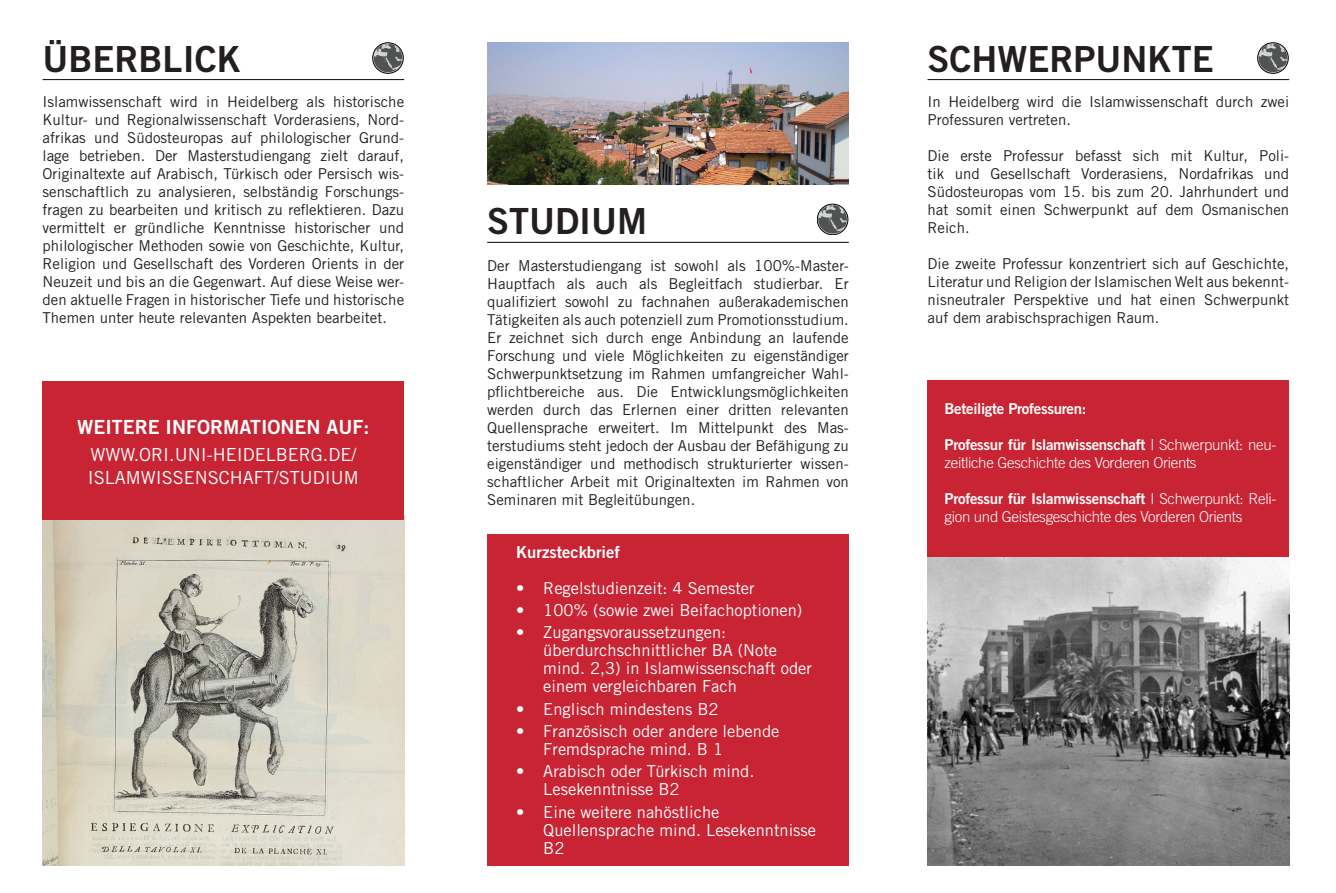
<style>
.page{position:relative;width:1336px;height:893px;background:#fff}
.page>*{position:absolute;margin:0;border:0;box-sizing:border-box;transform-origin:0 0}
.t1{font:36px "Trade Gothic LT Std Bd 2";color:#231f20}
.t2{font:19.5px "Trade Gothic LT Std Bd 2";color:#fff}
.t3{font:18px/22.5px "Trade Gothic LT Std";color:#fff}
.t4{font:16.5px/18px "Trade Gothic LT Std";color:#fff}
.t5{font:16.5px "Trade Gothic LT Std Bd 2";color:#fff}
.t6{font:15px/18px "Trade Gothic LT Std";color:#231f20;text-align:justify}
.t7{font:15px "Trade Gothic LT Std Bd 2";letter-spacing:-.02em;color:#fff}
.t8{font:300 15px "Trade Gothic LT Std";letter-spacing:-.02em;color:#fff}
.s1{font-family:"Trade Gothic LT Std"}
.s2{font-family:"Trade Gothic LT Std";font-weight:300}
</style>
<div class="page">
<div style="left:487px;top:534px;width:361px;height:331px;background:#c82434"></div>
<div style="left:927px;top:381px;width:361px;height:195px;background:#c82434"></div>
<img style="left:927px;top:558px;width:361px;height:307px">
<img style="left:43px;top:520px;width:361px;height:345px">
<div style="left:43px;top:382px;width:361px;height:138px;background:#c82434"></div>
<img style="left:487px;top:43px;width:361px;height:142px">
<hr style="left:927px;top:79px;width:361px;height:1px;background:#231f20">
<div style="left:372px;top:43px;width:31px;height:31px;border:1px solid #000001;border-radius:50%"></div>
<svg style="left:373px;top:44px;width:29px;height:28px"></svg>
<hr style="left:43px;top:79px;width:361px;height:1px;background:#231f20">
<hr style="left:487px;top:242px;width:361px;height:1px;background:#231f20">
<div style="left:817px;top:204px;width:31px;height:31px;border:1px solid #000001;border-radius:50%"></div>
<svg style="left:818px;top:205px;width:28px;height:29px"></svg>
<div style="left:1257px;top:43px;width:31px;height:31px;border:1px solid #000001;border-radius:50%"></div>
<svg style="left:1258px;top:44px;width:28px;height:28px"></svg>
<h1 class="t1" style="left:43px;top:37px;width:200px">ÜBERBLICK</h1>
<p class="t6" style="left:43px;top:92px;width:363px">Islamwissenschaft wird in Heidelberg als historische Kultur- und Regionalwissenschaft Vorderasiens, Nord&shy;afrikas und Südosteuropas auf philologischer Grund&shy;lage betrieben. Der Masterstudiengang zielt darauf, Originaltexte auf Arabisch, Türkisch oder Persisch wis&shy;senschaftlich zu analysieren, selbständig Forschungs&shy;fragen zu bearbeiten und kritisch zu reflektieren. Dazu vermittelt er gründliche Kenntnisse historischer und philologischer Methoden sowie von Geschichte, Kultur, Religion und Gesellschaft des Vorderen Orients in der Neuzeit und bis an die Gegenwart. Auf diese Weise wer&shy;den aktuelle Fragen in historischer Tiefe und historische Themen unter heute relevanten Aspekten bearbeitet.</p>
<h2 class="t2" style="left:77px;top:415px;width:293px">WEITERE INFORMATIONEN AUF:</h2>
<p class="t3" style="left:88px;top:443px;width:272px">WWW.ORI.UNI-HEIDELBERG.DE/<br>ISLAMWISSENSCHAFT/STUDIUM</p>
<h1 class="t1" style="left:487px;top:199px;width:161px">STUDIUM</h1>
<p class="t6" style="left:487px;top:257px;width:363px">Der Masterstudiengang ist sowohl als 100%-Master-Hauptfach als auch als Begleitfach studierbar. Er qualifiziert sowohl zu fachnahen außerakademischen Tätigkeiten als auch potenziell zum Promotionsstudium.<br>Er zeichnet sich durch enge Anbindung an laufende Forschung und viele Möglichkeiten zu eigenständiger Schwerpunktsetzung im Rahmen umfangreicher Wahl&shy;pflichtbereiche aus. Die Entwicklungsmöglichkeiten werden durch das Erlernen einer dritten relevanten Quellensprache erweitert. Im Mittelpunkt des Mas&shy;terstudiums steht jedoch der Ausbau der Befähigung zu eigenständiger und methodisch strukturierter wissen&shy;schaftlicher Arbeit mit Originaltexten im Rahmen von Seminaren mit Begleitübungen.</p>
<p class="t5" style="left:516px;top:542px;width:105px">Kurzsteckbrief</p>
<p class="t4" style="left:516px;top:579px;width:240px">• Regelstudienzeit: 4 Semester</p>
<p class="t4" style="left:516px;top:601px;width:287px">• 100% (sowie zwei Beifachoptionen)</p>
<p class="t4" style="left:543px;top:623px;width:270px;text-indent:-27px">• Zugangsvoraussetzungen: überdurchschnittlicher BA (Note mind. 2,3) in Islamwissenschaft oder einem vergleichbaren Fach</p>
<p class="t4" style="left:516px;top:700px;width:204px">• Englisch mindestens B2</p>
<p class="t4" style="left:543px;top:722px;width:238px;text-indent:-27px">• Französisch oder andere lebende<br>Fremdsprache mind. B 1</p>
<p class="t4" style="left:543px;top:762px;width:212px;text-indent:-27px">• Arabisch oder Türkisch mind.<br>Lesekenntnisse B2</p>
<p class="t4" style="left:543px;top:802px;width:274px;text-indent:-27px">• Eine weitere nahöstliche<br>Quellensprache mind. Lesekenntnisse<br>B2</p>
<h1 class="t1" style="left:927px;top:37px;width:287px">SCHWERPUNKTE</h1>
<p class="t6" style="left:927px;top:92px;width:363px">In Heidelberg wird die Islamwissenschaft durch zwei<br>Professuren vertreten.</p>
<p class="t6" style="left:927px;top:146px;width:363px">Die erste Professur befasst sich mit Kultur, Poli&shy;tik und Gesellschaft Vorderasiens, Nordafrikas und Südosteuropas vom 15. bis zum 20. Jahrhundert und hat somit einen Schwerpunkt auf dem Osmanischen Reich.</p>
<p class="t6" style="left:927px;top:254px;width:363px">Die zweite Professur konzentriert sich auf Geschichte, Literatur und Religion der Islamischen Welt aus bekennt&shy;nisneutraler Perspektive und hat einen Schwerpunkt auf dem arabischsprachigen Raum.</p>
<p class="t7" style="left:944px;top:399px;width:143px">Beteiligte Professuren:</p>
<p class="t7" style="left:944px;top:435px;width:332px">Professur für Islamwissenschaft <span class="s1">|</span> <span class="s2">Schwerpunkt: neu-</span></p>
<p class="t8" style="left:944px;top:454px;width:253px">zeitliche Geschichte des Vorderen Orients</p>
<p class="t7" style="left:944px;top:489px;width:332px">Professur für Islamwissenschaft <span class="s1">|</span> <span class="s2">Schwerpunkt: Reli-</span></p>
<p class="t8" style="left:944px;top:508px;width:299px">gion und Geistesgeschichte des Vorderen Orients</p>
</div>
